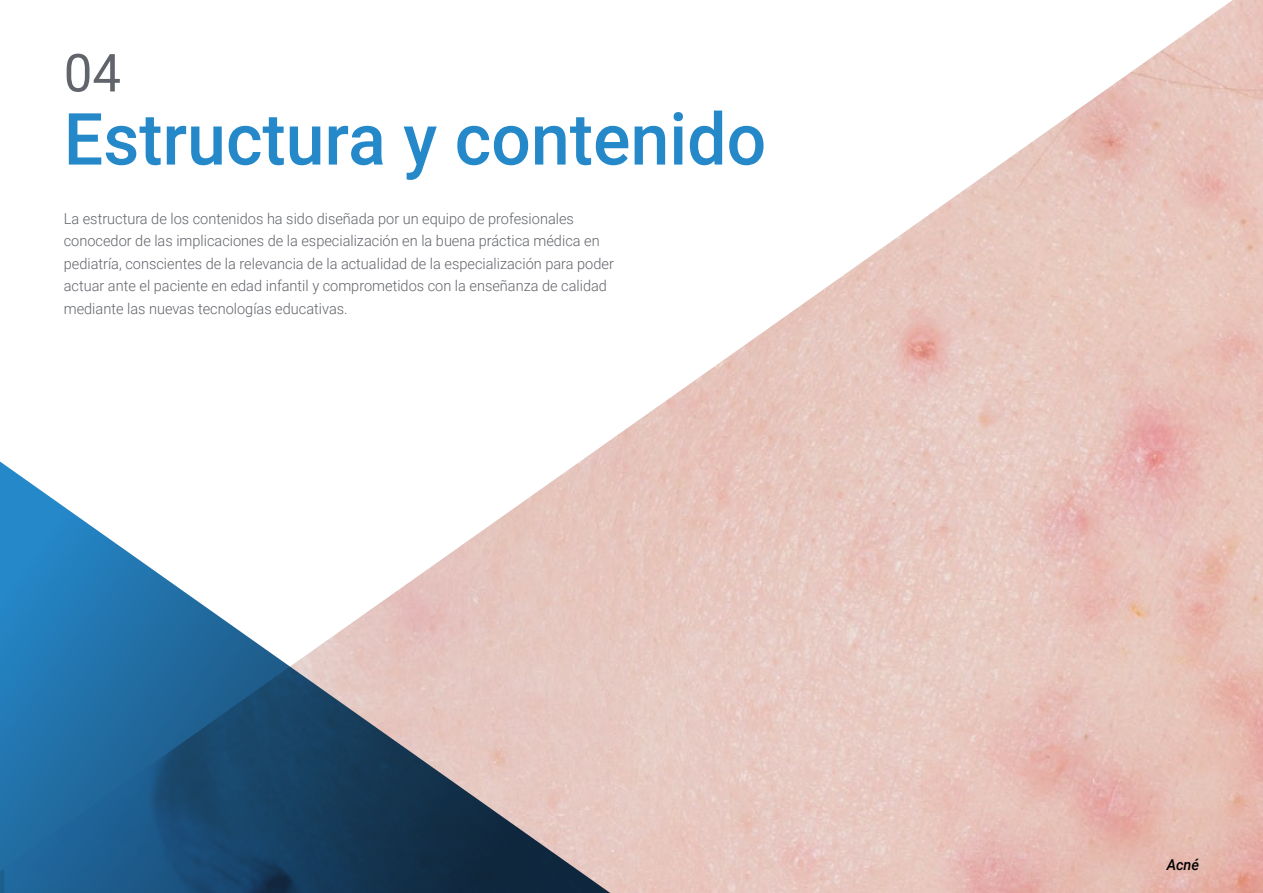
<style>
.page{position:relative;width:1263px;height:893px;background:#fff}
.page>*{position:absolute;margin:0;border:0;box-sizing:border-box;transform-origin:0 0}
.t1{font:500 72px "Roboto";color:#2488c9}
.t2{font:52.5px "Roboto";color:#61646a}
.t3{font:300 15px/22.5px "Roboto";color:#61646a}
.t4{font:italic 500 15px "Roboto";color:#000}
</style>
<div class="page">
<img style="left:602px;top:0;width:661px;height:893px">
<svg style="left:0;top:446px;width:640px;height:447px"></svg>
<h2 class="t2" style="left:64px;top:36px;width:59px">04</h2>
<h1 class="t1" style="left:64px;top:89px;width:704px">Estructura y contenido</h1>
<p class="t3" style="left:64px;top:207px;width:552px">La estructura de los contenidos ha sido diseñada por un equipo de profesionales conocedor de las implicaciones de la especialización en la buena práctica médica en pediatría, conscientes de la relevancia de la actualidad de la especialización para poder actuar ante el paciente en edad infantil y comprometidos con la enseñanza de calidad mediante las nuevas tecnologías educativas.</p>
<p class="t4" style="left:1167px;top:854px;width:34px">Acné</p>
</div>
